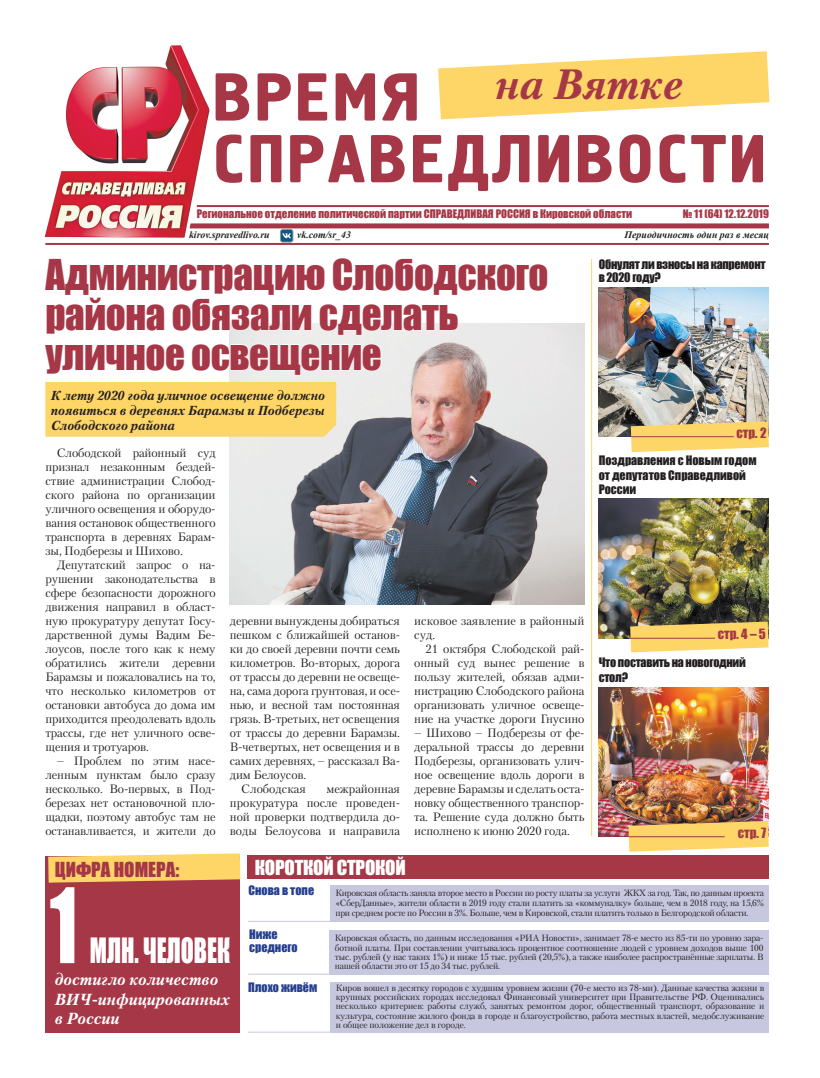
<style>
.page{position:relative;width:820px;height:1078px;background:#fff}
.page>*{position:absolute;margin:0;border:0;box-sizing:border-box;transform-origin:0 0}
.t1{font:96px "Impact";color:#fff;scale:.75 1}
.t2{font:67.5px/61.7px "Hermes CTT";letter-spacing:.045em;color:#a63747;scale:1.05 1}
.t3{font:italic 700 42.2px "Petersburg C";color:#a63747}
.t4{font:39px/40px "Impact";letter-spacing:-.01em;color:#a63747}
.t5{font:32px "Impact";color:#fff;scale:.75 1}
.t6{font:19px "Impact";letter-spacing:-.01em;color:#fff}
.t7{font:19px "Impact";color:#a63747}
.t8{font:italic 700 16px/19.2px "Petersburg C";color:#fff}
.t9{font:italic 700 13px/15px "Petersburg C";color:#231f20;text-align:justify}
.t10{font:13px "Impact";color:#a63747}
.t11{font:12px/14px "Petersburg C";letter-spacing:-.01em;color:#231f20;text-align:justify}
.t12{font:12px/13px "Impact";letter-spacing:-.02em;color:#231f20}
.t13{font:12px/14.4px "Impact";color:#231f20}
.t14{font:12px/13px "Impact";color:#253f8e}
.t15{font:10.8px "Impact";color:#a63747}
.t16{font:italic 700 9.9px "Times New Roman";color:#231f20}
.t17{font:9px/9.3px "Petersburg C";letter-spacing:-.02em;color:#231f20;text-align:justify}
</style>
<div class="page">
<img style="left:598px;top:687px;width:170px;height:149px">
<img style="left:598px;top:498px;width:170px;height:140px">
<img style="left:44px;top:45px;width:171px;height:193px">
<hr style="left:45px;top:243px;width:723px;height:2px;background:#a63747">
<hr style="left:197px;top:205px;width:571px;height:2px;background:#a63747">
<svg style="left:438px;top:51px;width:331px;height:68px"></svg>
<svg style="left:190px;top:223px;width:579px;height:19px"></svg>
<div style="left:280px;top:229px;width:13px;height:13px;border:1px solid #95979a;border-radius:2px"></div>
<div style="left:45px;top:855px;width:195px;height:177px;background:#a63747"></div>
<div style="left:330px;top:885px;width:438px;height:36px;background:#c7c7e0"></div>
<div style="left:248px;top:855px;width:520px;height:24px;background:#a63747"></div>
<svg style="left:48px;top:853px;width:192px;height:29px;background:#fad270"></svg>
<div style="left:329px;top:929px;width:439px;height:45px;background:#c7c7e0"></div>
<hr style="left:248px;top:920px;width:520px;height:1px;background:#c7c7e0">
<hr style="left:591px;top:259px;width:1px;height:577px;background:#fed667">
<img style="left:598px;top:287px;width:170px;height:149px">
<svg style="left:630px;top:421px;width:138px;height:31px;background:#f4d377"></svg>
<hr style="left:630px;top:436px;width:103px;height:1px;background:#a63747">
<div style="left:330px;top:981px;width:438px;height:51px;background:#c7c7e0"></div>
<hr style="left:248px;top:973px;width:521px;height:1px;background:#c7c7e0">
<hr style="left:248px;top:1031px;width:520px;height:1px;background:#c7c7e0">
<svg style="left:628px;top:820px;width:140px;height:31px;background:#eec86c"></svg>
<hr style="left:628px;top:836px;width:96px;height:1px;background:#a63747">
<svg style="left:630px;top:621px;width:138px;height:31px;background:#eac86c"></svg>
<hr style="left:630px;top:637px;width:84px;height:1px;background:#a63747">
<img style="left:230px;top:324px;width:354px;height:280px">
<div style="left:45px;top:382px;width:291px;height:54px;background:#fed667"></div>
<svg style="left:229px;top:323px;width:319px;height:12px"></svg>
<svg style="left:229px;top:343px;width:153px;height:32px"></svg>
<h3 class="t3" style="left:495px;top:58px;width:189px">на Вятке</h3>
<h2 class="t2" style="left:213px;top:69px;width:528px">ВРЕМЯ<br>СПРАВЕДЛИВОСТИ</h2>
<p class="t15" style="left:197px;top:206px;width:436px">Региональное отделение политической партии СПРАВЕДЛИВАЯ РОССИЯ в Кировской области</p>
<p class="t15" style="left:682px;top:206px;width:87px">№ 11 (64) 12.12.2019</p>
<p class="t16" style="left:189px;top:227px;width:82px">kirov.spravedlivo.ru</p>
<p class="t16" style="left:297px;top:227px;width:55px">vk.com/sr_43</p>
<p class="t16" style="left:624px;top:227px;width:146px">Периодичность один раз в месяц</p>
<h3 class="t4" style="left:45px;top:253px;width:504px">Администрацию Слободского района обязали сделать уличное освещение</h3>
<p class="t9" style="left:51px;top:387px;width:275px">К лету 2020 года уличное освещение должно появиться в деревнях Барамзы и Подберезы Слободского района</p>
<p class="t11" style="left:45px;top:445px;width:172px;text-indent:11px">Слободской районный суд признал незаконным бездей&shy;ствие администрации Слобод&shy;ского района по организации уличного освещения и оборудо&shy;вания остановок общественного транспорта в деревнях Барам&shy;зы, Подберезы и Шихово.</p>
<p class="t11" style="left:45px;top:557px;width:172px;text-indent:11px">Депутатский запрос о на&shy;рушении законодательства в сфере безопасности дорожного движения направил в област&shy;ную прокуратуру депутат Госу&shy;дарственной думы Вадим Бе&shy;лоусов, после того как к нему обратились жители деревни Барамзы и пожаловались на то, что несколько километров от остановки автобуса до дома им приходится преодолевать вдоль трассы, где нет уличного осве&shy;щения и тротуаров.</p>
<p class="t11" style="left:45px;top:753px;width:172px;text-indent:11px">– Проблем по этим насе&shy;ленным пунктам было сразу несколько. Во-первых, в Под&shy;березах нет остановочной пло&shy;щадки, поэтому автобус там не останавливается, и жители до</p>
<p class="t11" style="left:230px;top:613px;width:172px">деревни вынуждены добираться</p>
<p class="t11" style="left:230px;top:627px;width:172px">пешком с ближайшей останов-</p>
<p class="t11" style="left:230px;top:641px;width:172px">ки до своей деревни почти семь</p>
<p class="t11" style="left:230px;top:655px;width:172px">километров. Во-вторых, дорога</p>
<p class="t11" style="left:230px;top:669px;width:172px">от трассы до деревни не освеще-</p>
<p class="t11" style="left:230px;top:683px;width:172px">на, сама дорога грунтовая, и осе-</p>
<p class="t11" style="left:230px;top:697px;width:172px">нью, и весной там постоянная</p>
<p class="t11" style="left:230px;top:711px;width:172px">грязь. В-третьих, нет освещения</p>
<p class="t11" style="left:230px;top:725px;width:172px">от трассы до деревни Барамзы.</p>
<p class="t11" style="left:230px;top:739px;width:172px">В-четвертых, нет освещения и в</p>
<p class="t11" style="left:230px;top:753px;width:172px">самих деревнях, – рассказал Ва-</p>
<p class="t11" style="left:230px;top:767px;width:78px">дим Белоусов.</p>
<p class="t11" style="left:241px;top:781px;width:66px">Слободская</p>
<p class="t11" style="left:230px;top:781px;width:172px;text-indent:97px">межрайонная прокуратура после проведен&shy;ной проверки подтвердила до&shy;воды Белоусова и направила</p>
<h3 class="t7" style="left:55px;top:854px;width:126px">ЦИФРА НОМЕРА:</h3>
<h3 class="t6" style="left:255px;top:852px;width:152px">КОРОТКОЙ СТРОКОЙ</h3>
<p class="t11" style="left:414px;top:613px;width:172px">исковое заявление в районный суд.</p>
<p class="t11" style="left:414px;top:641px;width:172px;text-indent:11px">21 октября Слободской рай&shy;онный суд вынес решение в пользу жителей, обязав адми&shy;нистрацию Слободского района организовать уличное освеще&shy;ние на участке дороги Гнусино</p>
<p class="t11" style="left:414px;top:725px;width:172px">– Шихово – Подберезы от фе&shy;деральной трассы до деревни Подберезы, организовать улич&shy;ное освещение вдоль дороги в деревне Барамзы и сделать оста&shy;новку общественного транспор&shy;та. Решение суда должно быть исполнено к июню 2020 года.</p>
<p class="t12" style="left:598px;top:257px;width:168px">Обнулят ли взносы на капремонт в 2020 году?</p>
<p class="t10" style="left:736px;top:422px;width:31px">стр. 2</p>
<p class="t13" style="left:598px;top:453px;width:159px">Поздравления с Новым годом от депутатов Справедливой<br>России</p>
<p class="t10" style="left:717px;top:623px;width:50px">стр. 4 – 5</p>
<p class="t12" style="left:598px;top:654px;width:149px;line-height:14.4px">Что поставить на новогодний стол?</p>
<p class="t10" style="left:737px;top:822px;width:30px">стр. 7</p>
<h1 class="t1" style="left:50px;top:850px;width:38px">1</h1>
<h3 class="t5" style="left:90px;top:925px;width:188px">МЛН. ЧЕЛОВЕК</h3>
<h3 class="t8" style="left:55px;top:969px;width:176px">достигло количество<br>ВИЧ-инфицированных в России</h3>
<p class="t14" style="left:248px;top:883px;width:67px">Снова в топе</p>
<p class="t14" style="left:249px;top:926px;width:50px">Ниже среднего</p>
<p class="t14" style="left:248px;top:979px;width:71px">Плохо живём</p>
<p class="t17" style="left:335px;top:887px;width:430px;line-height:9.7px">Кировская область заняла второе место в России по росту платы за услуги ЖКХ за год. Так, по данным проекта «СберДанные», жители области в 2019 году стали платить за «коммуналку» больше, чем в 2018 году, на 15,6% при среднем росте по России в 3%. Больше, чем в Кировской, стали платить только в Белгородской области.</p>
<p class="t17" style="left:334px;top:933px;width:430px">Кировская область, по данным исследования «РИА Новости», занимает 78-е место из 85-ти по уровню зара&shy;ботной платы. При составлении учитывалось процентное соотношение людей с уровнем доходов выше 100 тыс. рублей (у нас таких 1%) и ниже 15 тыс. рублей (20,5%), а также наиболее распространённые зарплаты. В нашей области это от 15 до 34 тыс. рублей.</p>
<p class="t17" style="left:336px;top:982px;width:430px">Киров вошел в десятку городов с худшим уровнем жизни (70-е место из 78-ми). Данные качества жизни в крупных российских городах исследовал Финансовый университет при Правительстве РФ. Оценивались несколько критериев: работы служб, занятых ремонтом дорог, общественный транспорт, образование и культура, состояние жилого фонда в городе и благоустройство, работа местных властей, медобслуживание и общее положение дел в городе.</p>
</div>
